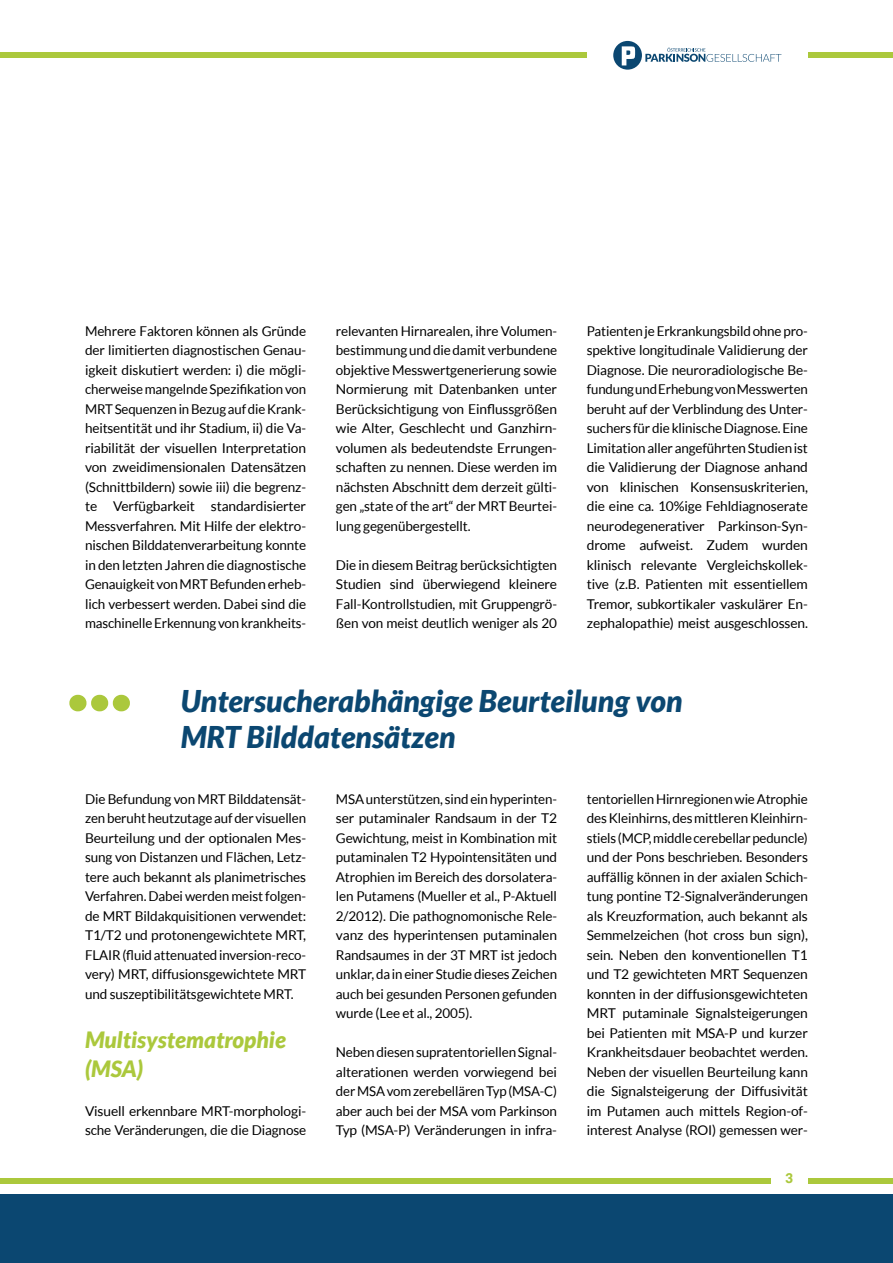
<style>
.page{position:relative;width:893px;height:1263px;background:#fff}
.page>*{position:absolute;margin:0;border:0;box-sizing:border-box;transform-origin:0 0}
.t1{font:italic 900 76.2px "Lato";color:#abc83c}
.t2{font:italic 900 30px/36px "Lato";color:#0b4771}
.t3{font:italic 900 22.5px/29.2px "Lato";color:#abc83c}
.fließtext{font:13.5px/19.5px "Lato";letter-spacing:-.01em;color:#000;text-align:justify}
.t4{font:900 13.5px "Lato";color:#abc83c}
</style>
<div class="page">
<div style="left:0;top:1178px;width:770px;height:5px;background:#abc83c"></div>
<div style="left:0;top:53px;width:587px;height:5px;background:#abc83c"></div>
<div style="left:808px;top:1178px;width:85px;height:5px;background:#abc83c"></div>
<div style="left:808px;top:53px;width:85px;height:5px;background:#abc83c"></div>
<div style="left:0;top:1194px;width:893px;height:69px;background:#0b4771"></div>
<svg style="left:613px;top:41px;width:29px;height:29px"></svg>
<svg style="left:622px;top:46px;width:13px;height:19px"></svg>
<svg style="left:645px;top:48px;width:136px;height:14px"></svg>
<p class="fließtext" style="left:85px;top:321px;width:223px">Mehrere Faktoren können als Gründe der limitierten diagnostischen Genau&shy;igkeit diskutiert werden: i) die mögli&shy;cherweise mangelnde Spezifikation von MRT Sequenzen in Bezug auf die Krank&shy;heitsentität und ihr Stadium, ii) die Va&shy;riabilität der visuellen Interpretation von zweidimensionalen Datensätzen (Schnittbildern) sowie iii) die begrenz&shy;te Verfügbarkeit standardisierter Messverfahren. Mit Hilfe der elektro&shy;nischen Bilddatenverarbeitung konnte in den letzten Jahren die diagnostische Genauigkeit von MRT Befunden erheb&shy;lich verbessert werden. Dabei sind die maschinelle Erkennung von krankheits-</p>
<p class="fließtext" style="left:336px;top:321px;width:223px">relevanten Hirnarealen, ihre Volumen&shy;bestimmung und die damit verbundene objektive Messwertgenerierung sowie Normierung mit Datenbanken unter Berücksichtigung von Einflussgrößen wie Alter, Geschlecht und Ganzhirn&shy;volumen als bedeutendste Errungen&shy;schaften zu nennen. Diese werden im nächsten Abschnitt dem derzeit gülti&shy;gen „state of the art“ der MRT Beurtei&shy;lung gegenübergestellt.</p>
<p class="fließtext" style="left:336px;top:555px;width:223px">Die in diesem Beitrag berücksichtigten Studien sind überwiegend kleinere Fall-Kontrollstudien, mit Gruppengrö&shy;ßen von meist deutlich weniger als 20</p>
<p class="fließtext" style="left:587px;top:321px;width:223px">Patienten je Erkrankungsbild ohne pro&shy;spektive longitudinale Validierung der Diagnose. Die neuroradiologische Be&shy;fundung und Erhebung von Messwerten beruht auf der Verblindung des Unter&shy;suchers für die klinische Diagnose. Eine Limitation aller angeführten Studien ist die Validierung der Diagnose anhand von klinischen Konsensuskriterien, die eine ca. 10%ige Fehldiagnoserate neurodegenerativer Parkinson-Syn&shy;drome aufweist. Zudem wurden klinisch relevante Vergleichskollek&shy;tive (z.B. Patienten mit essentiellem Tremor, subkortikaler vaskulärer En&shy;zephalopathie) meist ausgeschlossen.</p>
<p class="t1" style="left:66px;top:653px;width:67px">···</p>
<h2 class="t2" style="left:181px;top:683px;width:503px">Untersucherabhängige Beurteilung von<br>MRT Bilddatensätzen</h2>
<p class="fließtext" style="left:85px;top:789px;width:223px">Die Befundung von MRT Bilddatensät&shy;zen beruht heutzutage auf der visuellen Beurteilung und der optionalen Mes&shy;sung von Distanzen und Flächen, Letz&shy;tere auch bekannt als planimetrisches Verfahren. Dabei werden meist folgen&shy;de MRT Bildakquisitionen verwendet:<br>T1/T2 und protonengewichtete MRT, FLAIR (fluid attenuated inversion-reco&shy;very) MRT, diffusionsgewichtete MRT und suszeptibilitätsgewichtete MRT.</p>
<h3 class="t3" style="left:85px;top:1025px;width:202px">Multisystematrophie (MSA)</h3>
<p class="fließtext" style="left:85px;top:1101px;width:223px">Visuell erkennbare MRT-morphologi&shy;sche Veränderungen, die die Diagnose</p>
<p class="fließtext" style="left:336px;top:789px;width:223px">MSA unterstützen, sind ein hyperinten&shy;ser putaminaler Randsaum in der T2<br>Gewichtung, meist in Kombination mit putaminalen T2 Hypointensitäten und Atrophien im Bereich des dorsolatera&shy;len Putamens (Mueller et al., P-Aktuell 2/2012). Die pathognomonische Rele&shy;vanz des hyperintensen putaminalen Randsaumes in der 3T MRT ist jedoch unklar, da in einer Studie dieses Zeichen auch bei gesunden Personen gefunden wurde (Lee et al., 2005).</p>
<p class="fließtext" style="left:336px;top:1043px;width:223px">Neben diesen supratentoriellen Signal&shy;alterationen werden vorwiegend bei der MSA vom zerebellären Typ (MSA-C) aber auch bei der MSA vom Parkinson Typ (MSA-P) Veränderungen in infra-</p>
<p class="fließtext" style="left:587px;top:789px;width:223px">tentoriellen Hirnregionen wie Atrophie des Kleinhirns, des mittleren Kleinhirn&shy;stiels (MCP, middle cerebellar peduncle) und der Pons beschrieben. Besonders auffällig können in der axialen Schich&shy;tung pontine T2-Signalveränderungen als Kreuzformation, auch bekannt als Semmelzeichen (hot cross bun sign), sein. Neben den konventionellen T1 und T2 gewichteten MRT Sequenzen konnten in der diffusionsgewichteten MRT putaminale Signalsteigerungen bei Patienten mit MSA-P und kurzer Krankheitsdauer beobachtet werden.<br>Neben der visuellen Beurteilung kann die Signalsteigerung der Diffusivität im Putamen auch mittels Region-of&shy;interest Analyse (ROI) gemessen wer-</p>
<p class="t4" style="left:785px;top:1170px;width:9px">3</p>
</div>
